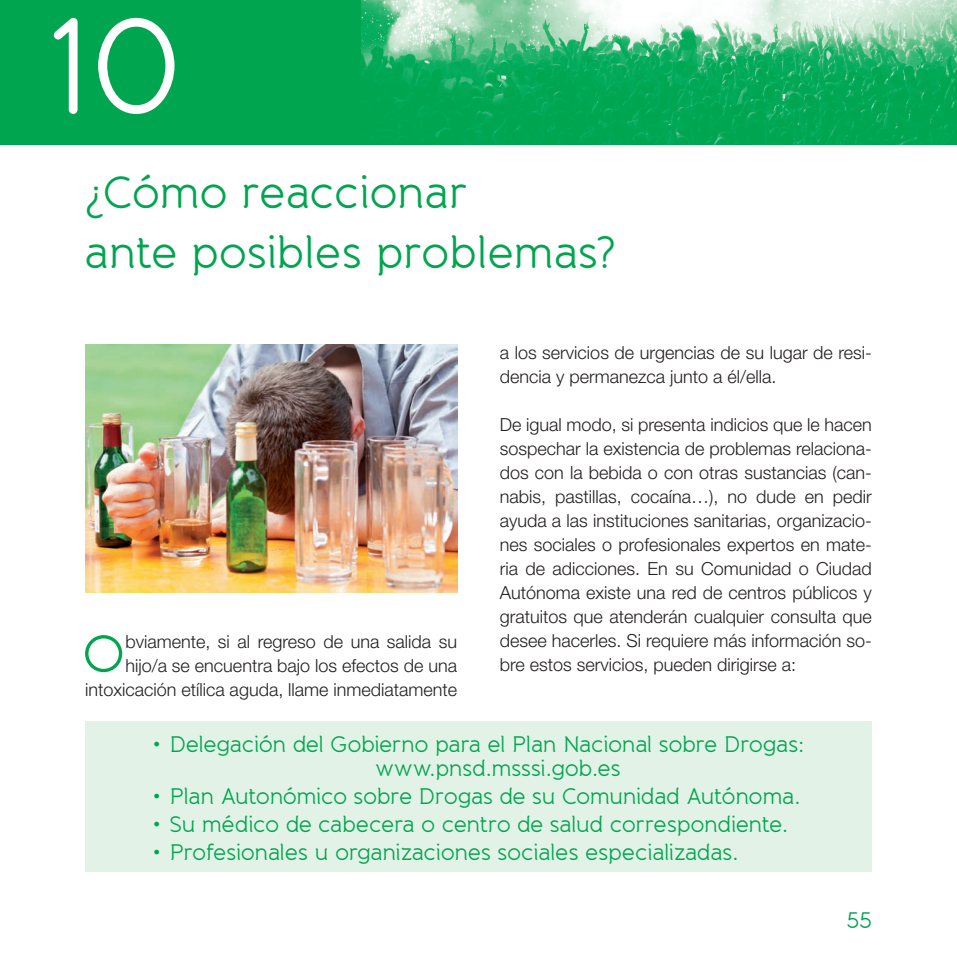
<style>
.page{position:relative;width:957px;height:957px;background:#fff}
.page>*{position:absolute;margin:0;border:0;box-sizing:border-box;transform-origin:0 0}
.t1{font:137.25px "Banda";color:#fff}
.t2{font:52.35px "Banda";color:#00a54f}
.t3{font:45px/60px "Banda";letter-spacing:-.01em;color:#00a54f}
.t4{font:22.5px/24px "Banda";letter-spacing:-.02em;color:#00a54f}
.t5{font:300 18px/24px "Helvetica Neue";color:#231f20;text-align:right}
</style>
<div class="page">
<div style="left:85px;top:721px;width:787px;height:151px;background:#e3f2e7"></div>
<div style="left:0;top:0;width:957px;height:145px;background:#00a54f"></div>
<img style="left:85px;top:344px;width:372px;height:249px">
<img style="left:361px;top:0;width:596px;height:145px">
<h1 class="t1" style="left:51px;top:-18px;width:132px">10</h1>
<h3 class="t3" style="left:85px;top:162px;width:531px">¿Cómo reaccionar<br>ante posibles problemas?</h3>
<h2 class="t2" style="left:82px;top:622px;width:45px">O</h2>
<p class="t5" style="left:85px;top:629px;width:374px">bviamente, si al regreso de una salida su hijo/a se encuentra bajo los efectos de una intoxicación etílica aguda, llame inmediatamente</p>
<p class="t5" style="left:500px;top:340px;width:374px;text-align:left">a los servicios de urgencias de su lugar de resi&shy;dencia y permanezca junto a él/ella.</p>
<p class="t5" style="left:500px;top:412px;width:374px;text-align:justify">De igual modo, si presenta indicios que le hacen sospechar la existencia de problemas relaciona&shy;dos con la bebida o con otras sustancias (can&shy;nabis, pastillas, cocaína…), no dude en pedir ayuda a las instituciones sanitarias, organizacio&shy;nes sociales o profesionales expertos en mate&shy;ria de adicciones. En su Comunidad o Ciudad Autónoma existe una red de centros públicos y gratuitos que atenderán cualquier consulta que desee hacerles. Si requiere más información so&shy;bre estos servicios, pueden dirigirse a:</p>
<p class="t4" style="left:375px;top:732px;width:431px;text-indent:-223px">• Delegación del Gobierno para el Plan Nacional sobre Drogas: www.pnsd.msssi.gob.es</p>
<p class="t4" style="left:152px;top:784px;width:650px">• Plan Autonómico sobre Drogas de su Comunidad Autónoma.</p>
<p class="t4" style="left:152px;top:812px;width:637px">• Su médico de cabecera o centro de salud correspondiente.</p>
<p class="t4" style="left:152px;top:840px;width:587px">• Profesionales u organizaciones sociales especializadas.</p>
<p class="t4" style="left:846px;top:908px;width:27px">55</p>
</div>
